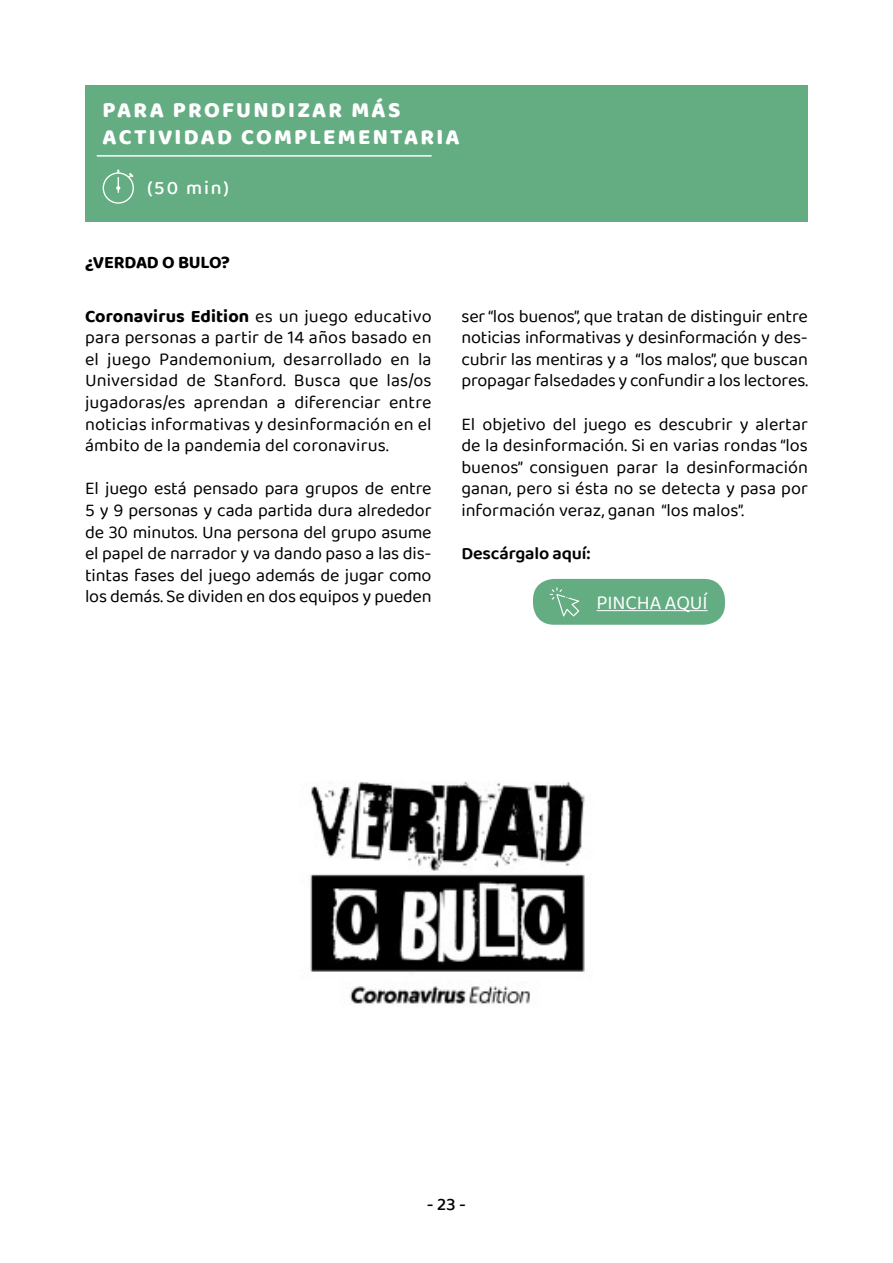
<style>
.page{position:relative;width:893px;height:1263px;background:#fff}
.page>*{position:absolute;margin:0;border:0;box-sizing:border-box;transform-origin:0 0}
.t1{font:800 22.5px/27px "Baloo Da 2";letter-spacing:.1em;color:#fff}
.t2{font:19.8px "Baloo Da 2";letter-spacing:-.01em;color:#fff}
.t3{font:500 19.5px "Baloo Da 2";color:#fff}
.t4{font:18px/21.6px "Baloo Da 2";letter-spacing:-.005em;color:#000;text-align:justify}
.t5{font:600 18px "Baloo Da 2";letter-spacing:-.01em;color:#000}
.t6{font:700 18px "Baloo Da 2";letter-spacing:-.01em;color:#000}
.t7{font:500 18px "Baloo Da 2";color:#000}
.s1{font-weight:700}
</style>
<div class="page">
<div style="left:85px;top:85px;width:723px;height:136px;background:#64ad83"></div>
<svg style="left:103px;top:170px;width:31px;height:34px"></svg>
<hr style="left:97px;top:155px;width:335px;height:2px;background:#fff">
<div style="left:533px;top:579px;width:192px;height:46px;background:#64ad83;border-radius:21px"></div>
<svg style="left:550px;top:587px;width:29px;height:29px"></svg>
<hr style="left:597px;top:610px;width:111px;height:1px;background:#fff">
<img style="left:310px;top:781px;width:275px;height:223px">
<p class="t1" style="left:103px;top:96px;width:358px">PARA PROFUNDIZAR MÁS<br>ACTIVIDAD COMPLEMENTARIA</p>
<p class="t3" style="left:147px;top:176px;width:83px">(50 min)</p>
<p class="t6" style="left:85px;top:252px;width:146px">¿VERDAD O BULO?</p>
<p class="t4" style="left:85px;top:304px;width:348px"><span class="s1">Coronavirus Edition</span> es un juego educativo para personas a partir de 14 años basado en el juego Pandemonium, desarrollado en la Universidad de Stanford. Busca que las/os jugadoras/es aprendan a diferenciar entre noticias informativas y desinformación en el ámbito de la pandemia del coronavirus.</p>
<p class="t4" style="left:85px;top:477px;width:348px">El juego está pensado para grupos de entre 5 y 9 personas y cada partida dura alrededor de 30 minutos. Una persona del grupo asume el papel de narrador y va dando paso a las dis&shy;tintas fases del juego además de jugar como los demás. Se dividen en dos equipos y pueden</p>
<p class="t4" style="left:461px;top:304px;width:348px">ser “los buenos”, que tratan de distinguir entre noticias informativas y desinformación y des&shy;cubrir las mentiras y a “los malos”, que buscan propagar falsedades y confundir a los lectores.</p>
<p class="t4" style="left:461px;top:412px;width:348px">El objetivo del juego es descubrir y alertar de la desinformación. Si en varias rondas “los buenos” consiguen parar la desinformación ganan, pero si ésta no se detecta y pasa por información veraz, ganan “los malos”.</p>
<p class="t5" style="left:461px;top:542px;width:130px">Descárgalo aquí:</p>
<p class="t2" style="left:597px;top:591px;width:113px">PINCHA AQUÍ</p>
<p class="t7" style="left:427px;top:1193px;width:41px">- 23 -</p>
</div>
